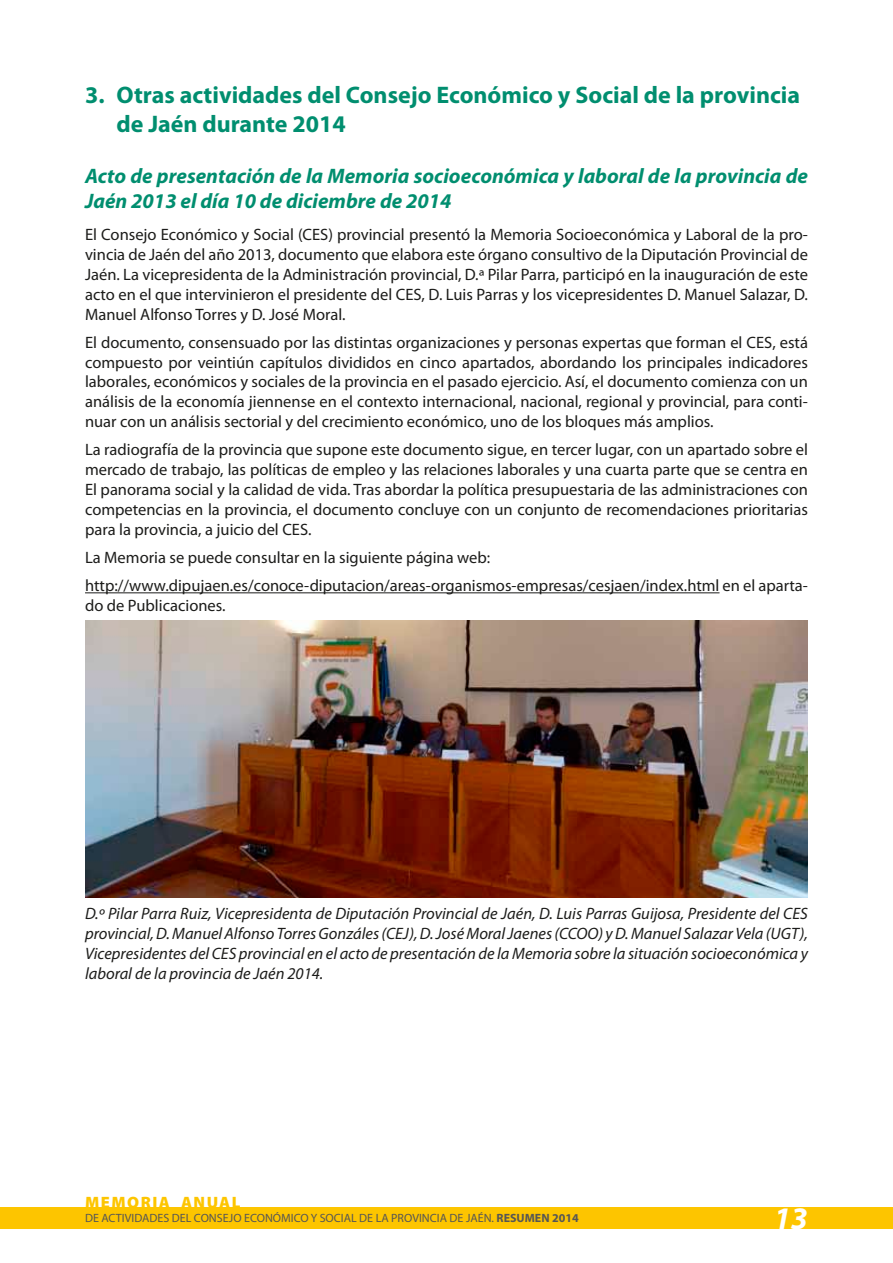
<style>
.page{position:relative;width:893px;height:1263px;background:#fff}
.page>*{position:absolute;margin:0;border:0;box-sizing:border-box;transform-origin:0 0}
.t1{font:italic 700 31.5px "Myriad Pro";color:#fff}
.t2{font:700 24px/28.8px "Myriad Pro";color:#008e6f}
.t3{font:italic 700 21px/25.2px "Myriad Pro";color:#008e6f}
.t4{font:16.5px/19.8px "Myriad Pro";color:#1c1c1a;text-align:justify}
.t5{font:italic 16.5px/19.8px "Myriad Pro";color:#1c1c1a;text-align:justify}
.t6{font:900 16.5px "Myriad Pro";letter-spacing:.09em;color:#fdc500}
.t7{font:12px "Myriad Pro";color:#565655}
.s1{font-weight:700}
</style>
<div class="page">
<div style="left:0;top:1208px;width:893px;height:21px;background:#fdc500"></div>
<hr style="left:85px;top:592px;width:634px;height:1px;background:#1c1c1a">
<img style="left:85px;top:621px;width:723px;height:276px">
<h2 class="t2" style="left:117px;top:81px;width:685px;text-indent:-32px">3. Otras actividades del Consejo Económico y Social de la provincia de Jaén durante 2014</h2>
<p class="t3" style="left:85px;top:163px;width:724px">Acto de presentación de la Memoria socioeconómica y laboral de la provincia de<br>Jaén 2013 el día 10 de diciembre de 2014</p>
<p class="t4" style="left:85px;top:225px;width:724px">El Consejo Económico y Social (CES) provincial presentó la Memoria Socioeconómica y Laboral de la pro&shy;vincia de Jaén del año 2013, documento que elabora este órgano consultivo de la Diputación Provincial de Jaén. La vicepresidenta de la Administración provincial, D.ª Pilar Parra, participó en la inauguración de este acto en el que intervinieron el presidente del CES, D. Luis Parras y los vicepresidentes D. Manuel Salazar, D.<br>Manuel Alfonso Torres y D. José Moral.</p>
<p class="t4" style="left:85px;top:333px;width:724px">El documento, consensuado por las distintas organizaciones y personas expertas que forman el CES, está compuesto por veintiún capítulos divididos en cinco apartados, abordando los principales indicadores laborales, económicos y sociales de la provincia en el pasado ejercicio. Así, el documento comienza con un análisis de la economía jiennense en el contexto internacional, nacional, regional y provincial, para conti&shy;nuar con un análisis sectorial y del crecimiento económico, uno de los bloques más amplios.</p>
<p class="t4" style="left:85px;top:440px;width:724px">La radiografía de la provincia que supone este documento sigue, en tercer lugar, con un apartado sobre el mercado de trabajo, las políticas de empleo y las relaciones laborales y una cuarta parte que se centra en El panorama social y la calidad de vida. Tras abordar la política presupuestaria de las administraciones con competencias en la provincia, el documento concluye con un conjunto de recomendaciones prioritarias para la provincia, a juicio del CES.</p>
<p class="t4" style="left:85px;top:543px;width:724px;line-height:28.3px">La Memoria se puede consultar en la siguiente página web: http://www.dipujaen.es/conoce-diputacion/areas-organismos-empresas/cesjaen/index.html en el aparta-</p>
<p class="t4" style="left:85px;top:596px;width:142px">do de Publicaciones.</p>
<p class="t5" style="left:85px;top:904px;width:724px">D.º Pilar Parra Ruiz, Vicepresidenta de Diputación Provincial de Jaén, D. Luis Parras Guijosa, Presidente del CES provincial, D. Manuel Alfonso Torres Gonzáles (CEJ), D. José Moral Jaenes (CCOO) y D. Manuel Salazar Vela (UGT), Vicepresidentes del CES provincial en el acto de presentación de la Memoria sobre la situación socioeconómica y laboral de la provincia de Jaén 2014.</p>
<p class="t6" style="left:85px;top:1193px;width:157px">MEMORIA ANUAL</p>
<p class="t7" style="left:85px;top:1212px;width:495px">DE ACTIVIDADES DEL CONSEJO ECONÓMICO Y SOCIAL DE LA PROVINCIA DE JAÉN. <span class="s1">RESUMEN 2014</span></p>
<h1 class="t1" style="left:774px;top:1201px;width:36px">13</h1>
</div>
